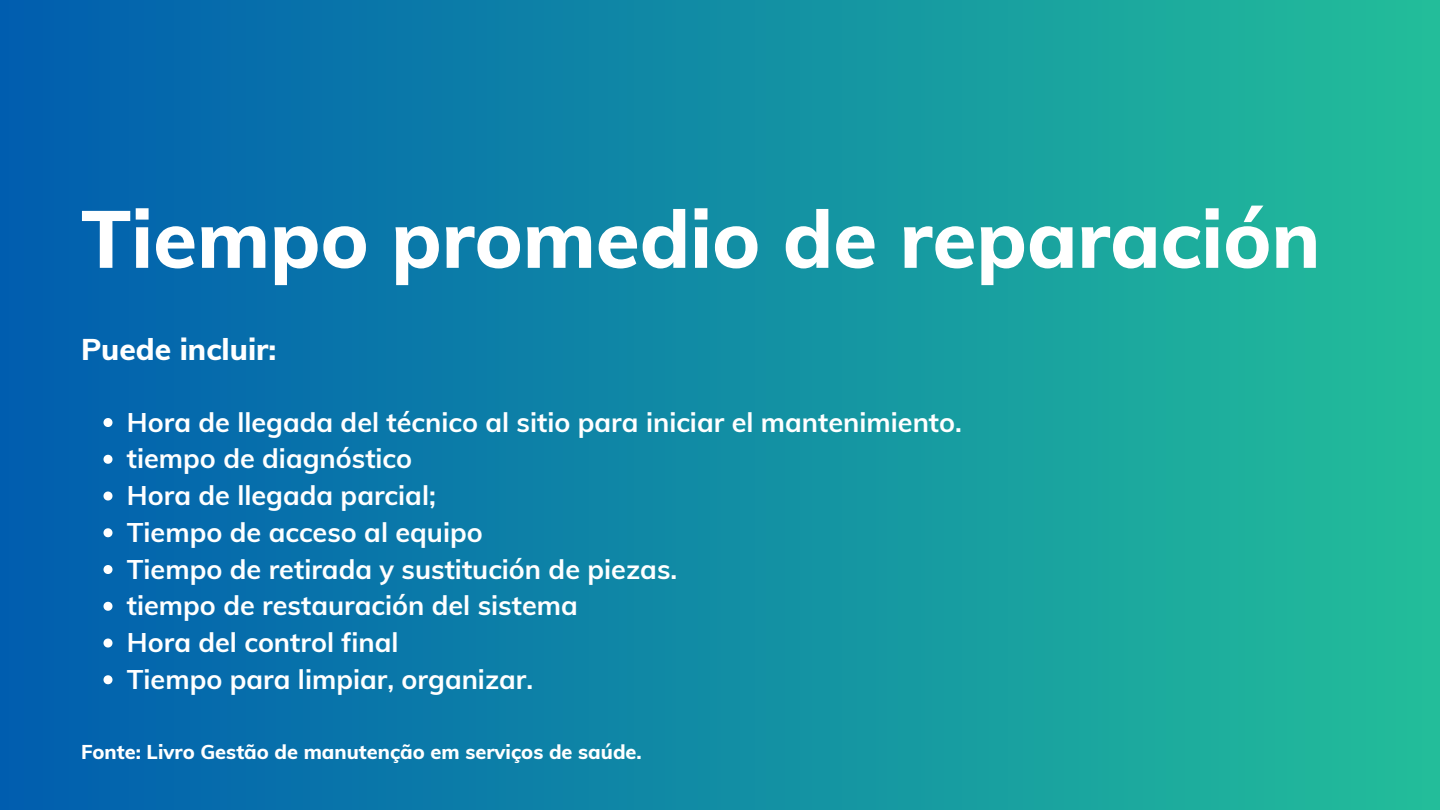
<style>
.page{position:relative;width:1440px;height:810px;background:#fff}
.page>*{position:absolute;margin:0;border:0;box-sizing:border-box;transform-origin:0 0}
.t1{font:800 80px "Muli";color:#fff}
.t2{font:800 30px "Muli";color:#fff}
.t3{font:700 27px "Muli";color:#fff}
.t4{font:800 20px "Muli";color:#fff}
</style>
<div class="page">
<img style="left:0;top:0;width:1440px;height:810px">
<svg style="left:104px;top:418px;width:8px;height:9px"></svg>
<svg style="left:104px;top:455px;width:8px;height:9px"></svg>
<svg style="left:104px;top:492px;width:8px;height:9px"></svg>
<svg style="left:104px;top:528px;width:8px;height:9px"></svg>
<svg style="left:104px;top:565px;width:8px;height:9px"></svg>
<svg style="left:104px;top:602px;width:8px;height:9px"></svg>
<svg style="left:104px;top:639px;width:8px;height:9px"></svg>
<svg style="left:104px;top:675px;width:8px;height:9px"></svg>
<p class="t1" style="left:81px;top:187px;width:1241px">Tiempo promedio de reparación</p>
<h1 class="t2" style="left:81px;top:330px;width:197px">Puede incluir:</h1>
<h2 class="t3" style="left:127px;top:404px;width:837px">Hora de llegada del técnico al sitio para iniciar el mantenimiento.</h2>
<p class="t3" style="left:127px;top:441px;width:287px">tiempo de diagnóstico</p>
<p class="t3" style="left:127px;top:478px;width:310px">Hora de llegada parcial;</p>
<p class="t3" style="left:127px;top:515px;width:357px">Tiempo de acceso al equipo</p>
<p class="t3" style="left:127px;top:551px;width:552px">Tiempo de retirada y sustitución de piezas.</p>
<p class="t3" style="left:127px;top:588px;width:452px">tiempo de restauración del sistema</p>
<p class="t3" style="left:127px;top:625px;width:273px">Hora del control final</p>
<p class="t3" style="left:127px;top:662px;width:408px">Tiempo para limpiar, organizar.</p>
<p class="t4" style="left:81px;top:739px;width:562px">Fonte: Livro Gestão de manutenção em serviços de saúde.</p>
</div>
